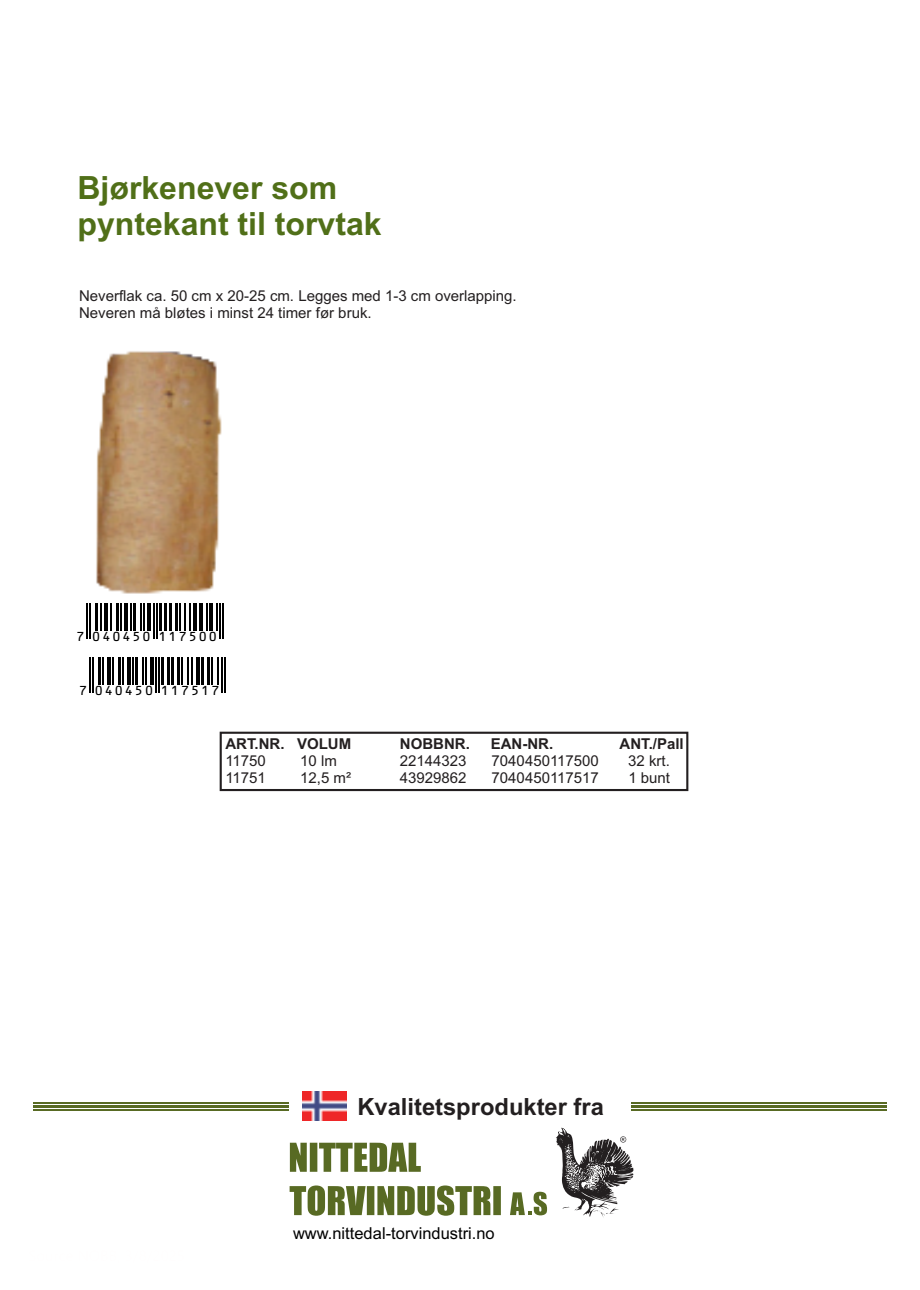
<style>
.page{position:relative;width:920px;height:1290px;background:#fff}
.page>*{position:absolute;margin:0;border:0;box-sizing:border-box;transform-origin:0 0}
.t1{font:700 31.95px/35.7px "Arial";color:#506f18}
.t2{font:700 23.7px "Arial";color:#231f20}
.t3{font:16.5px "Arial";color:#000}
.t4{font:15px/16.8px "Arial";color:#231f20}
.t5{font:700 15px "Arial";color:#231f20}
.t6{font:14.4px "OCRB10 Pitch BT";letter-spacing:.09em;color:#000}
</style>
<div class="page">
<svg style="left:290px;top:1143px;width:131px;height:29px"></svg>
<svg style="left:290px;top:1185px;width:211px;height:31px"></svg>
<svg style="left:510px;top:1192px;width:37px;height:23px"></svg>
<hr style="left:33px;top:1102px;width:256px;height:1px;background:#586a23">
<hr style="left:33px;top:1109px;width:256px;height:2px;background:#586a23">
<hr style="left:33px;top:1105px;width:256px;height:3px;background:#586a23">
<hr style="left:631px;top:1102px;width:256px;height:1px;background:#586a23">
<hr style="left:631px;top:1109px;width:256px;height:2px;background:#586a23">
<hr style="left:631px;top:1105px;width:256px;height:3px;background:#586a23">
<svg style="left:556px;top:1128px;width:77px;height:90px"></svg>
<img style="left:303px;top:1092px;width:43px;height:29px">
<hr style="left:87px;top:603px;width:1px;height:36px;background:#000">
<hr style="left:90px;top:603px;width:1px;height:36px;background:#000">
<hr style="left:96px;top:603px;width:2px;height:27px;background:#000">
<svg style="left:100px;top:608px;width:1px;height:22px"></svg>
<hr style="left:104px;top:603px;width:4px;height:27px;background:#000">
<svg style="left:110px;top:608px;width:1px;height:22px"></svg>
<hr style="left:116px;top:603px;width:2px;height:27px;background:#000">
<svg style="left:120px;top:608px;width:1px;height:22px"></svg>
<hr style="left:124px;top:603px;width:4px;height:27px;background:#000">
<svg style="left:130px;top:608px;width:1px;height:22px"></svg>
<hr style="left:133px;top:603px;width:2px;height:27px;background:#000">
<svg style="left:140px;top:608px;width:4px;height:22px"></svg>
<hr style="left:147px;top:603px;width:4px;height:27px;background:#000">
<hr style="left:153px;top:603px;width:1px;height:36px;background:#000">
<hr style="left:156px;top:603px;width:1px;height:36px;background:#000">
<hr style="left:159px;top:603px;width:2px;height:27px;background:#000">
<hr style="left:165px;top:603px;width:2px;height:27px;background:#000">
<hr style="left:169px;top:603px;width:3px;height:27px;background:#000">
<hr style="left:175px;top:603px;width:2px;height:27px;background:#000">
<svg style="left:179px;top:608px;width:11px;height:22px"></svg>
<hr style="left:193px;top:603px;width:4px;height:27px;background:#000">
<hr style="left:199px;top:603px;width:4px;height:27px;background:#000">
<hr style="left:206px;top:603px;width:2px;height:27px;background:#000">
<hr style="left:209px;top:603px;width:4px;height:27px;background:#000">
<hr style="left:216px;top:603px;width:2px;height:27px;background:#000">
<hr style="left:219px;top:603px;width:1px;height:36px;background:#000">
<hr style="left:222px;top:603px;width:1px;height:36px;background:#000">
<hr style="left:89px;top:657px;width:1px;height:36px;background:#000">
<hr style="left:92px;top:657px;width:1px;height:36px;background:#000">
<hr style="left:98px;top:657px;width:3px;height:27px;background:#000">
<svg style="left:102px;top:657px;width:1px;height:27px"></svg>
<hr style="left:107px;top:657px;width:4px;height:27px;background:#000">
<svg style="left:112px;top:657px;width:1px;height:27px"></svg>
<hr style="left:118px;top:657px;width:3px;height:27px;background:#000">
<hr style="left:122px;top:657px;width:2px;height:27px;background:#000">
<hr style="left:127px;top:657px;width:4px;height:27px;background:#000">
<hr style="left:132px;top:657px;width:2px;height:27px;background:#000">
<hr style="left:135px;top:657px;width:3px;height:27px;background:#000">
<svg style="left:143px;top:657px;width:1px;height:27px"></svg>
<hr style="left:145px;top:657px;width:2px;height:27px;background:#000">
<hr style="left:150px;top:657px;width:4px;height:27px;background:#000">
<hr style="left:156px;top:657px;width:1px;height:36px;background:#000">
<hr style="left:158px;top:657px;width:1px;height:36px;background:#000">
<hr style="left:161px;top:657px;width:3px;height:27px;background:#000">
<hr style="left:167px;top:657px;width:3px;height:27px;background:#000">
<hr style="left:171px;top:657px;width:3px;height:27px;background:#000">
<hr style="left:177px;top:657px;width:3px;height:27px;background:#000">
<svg style="left:182px;top:657px;width:11px;height:27px"></svg>
<hr style="left:196px;top:657px;width:4px;height:27px;background:#000">
<hr style="left:202px;top:657px;width:2px;height:27px;background:#000">
<hr style="left:207px;top:657px;width:3px;height:27px;background:#000">
<svg style="left:212px;top:657px;width:1px;height:27px"></svg>
<hr style="left:217px;top:657px;width:2px;height:27px;background:#000">
<hr style="left:222px;top:657px;width:1px;height:36px;background:#000">
<hr style="left:225px;top:657px;width:1px;height:36px;background:#000">
<img style="left:86px;top:351px;width:138px;height:257px">
<div style="left:220px;top:732px;width:468px;height:59px;border:2px solid #231f20"></div>
<h1 class="t1" style="left:78px;top:173px;width:306px">Bjørkenever som pyntekant til torvtak</h1>
<p class="t4" style="left:79px;top:289px;width:439px">Neverflak ca. 50 cm x 20-25 cm. Legges med 1-3 cm overlapping.<br>Neveren må bløtes i minst 24 timer før bruk.</p>
<p class="t6" style="left:76px;top:630px;width:143px">7 040450 117500</p>
<p class="t6" style="left:79px;top:684px;width:143px">7 040450 117517</p>
<p class="t5" style="left:225px;top:738px;width:127px">ART.NR. VOLUM</p>
<p class="t5" style="left:400px;top:738px;width:71px">NOBBNR.</p>
<p class="t5" style="left:491px;top:738px;width:64px">EAN-NR.</p>
<p class="t5" style="left:619px;top:738px;width:66px">ANT./Pall</p>
<p class="t4" style="left:225px;top:754px;width:42px">11750</p>
<p class="t4" style="left:300px;top:754px;width:38px">10 lm</p>
<p class="t4" style="left:400px;top:754px;width:68px">22144323</p>
<p class="t4" style="left:492px;top:754px;width:109px">7040450117500</p>
<p class="t4" style="left:628px;top:754px;width:43px">32 krt.</p>
<p class="t4" style="left:225px;top:770px;width:42px">11751</p>
<p class="t4" style="left:300px;top:770px;width:52px">12,5 m²</p>
<p class="t4" style="left:400px;top:770px;width:68px">43929862</p>
<p class="t4" style="left:492px;top:770px;width:109px">7040450117517</p>
<p class="t4" style="left:628px;top:770px;width:43px">1 bunt</p>
<h2 class="t2" style="left:357px;top:1098px;width:248px">Kvalitetsprodukter fra</h2>
<p class="t3" style="left:293px;top:1227px;width:203px">www.nittedal-torvindustri.no</p>
</div>
